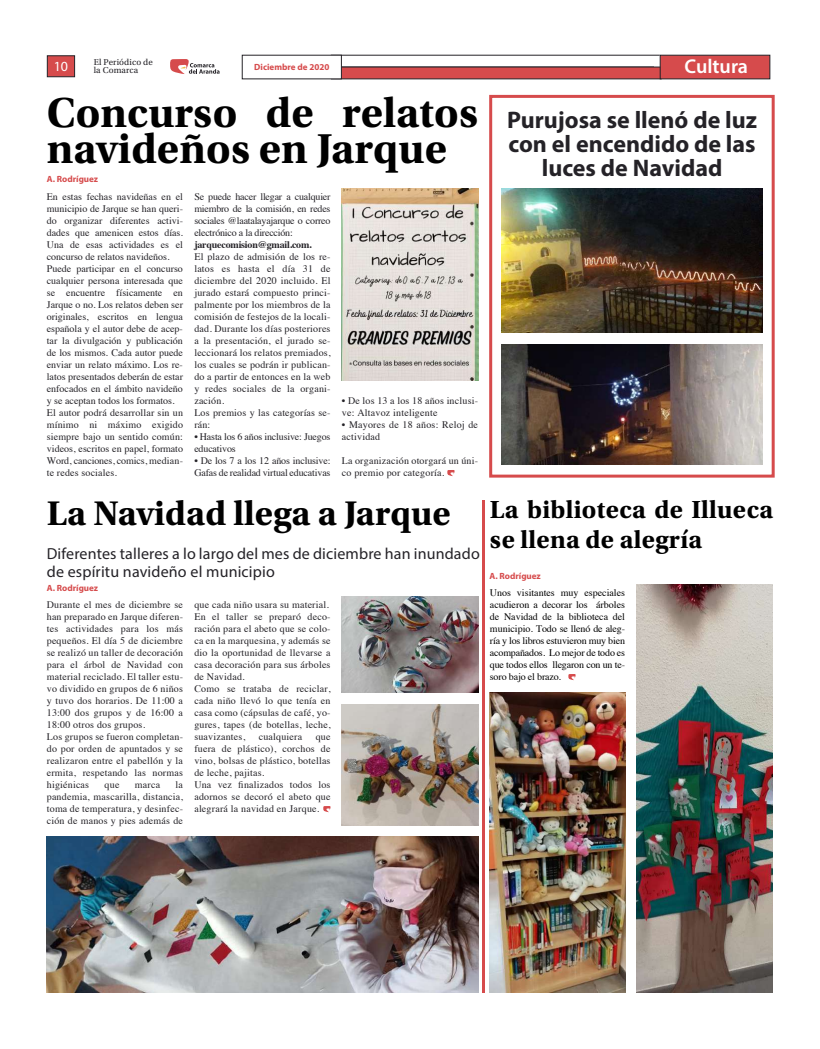
<style>
.page{position:relative;width:820px;height:1049px;background:#fff}
.page>*{position:absolute;margin:0;border:0;box-sizing:border-box;transform-origin:0 0}
.t1{font:700 44px/36px "Utopia Std";color:#000}
.t2{font:700 36px "Utopia Std";color:#000}
.t3{font:700 26px "Utopia Std";letter-spacing:.01em;color:#000}
.t4{font:700 24px/24px "Myriad Pro";color:#242227;text-align:center}
.t5{font:600 20px "Myriad Pro";color:#fff}
.t6{font:16px/18px "Myriad Pro";letter-spacing:.01em;color:#242227}
.t7{font:14px "Myriad Pro";color:#fff}
.t8{font:10px/12px "Times";letter-spacing:.02em;color:#242227}
.t9{font:10px/12px "Times";color:#242227}
.t10{font:10px/12px "Times";letter-spacing:-.015em;color:#000;text-align:justify}
.t11{font:10px/12px "Times";letter-spacing:-.015em;color:#242227}
.t12{font:700 10px "Times";letter-spacing:-.02em;color:#242227}
.t13{font:700 9px "Myriad Pro";color:#d64b4c}
.t14{font:9px "Utopia Std";letter-spacing:.01em;color:#242227}
</style>
<div class="page">
<svg style="left:170px;top:59px;width:49px;height:15px"></svg>
<hr style="left:331px;top:55px;width:328px;height:1px;background:#242227">
<div style="left:331px;top:67px;width:330px;height:12px;background:#d64b4c"></div>
<div style="left:47px;top:55px;width:28px;height:22px;background:#d64b4c;border:1px solid #242227"></div>
<div style="left:659px;top:55px;width:111px;height:24px;background:#d64b4c;border:1px solid #242227"></div>
<div style="left:242px;top:55px;width:100px;height:24px;background:#fff"></div>
<div style="left:489px;top:95px;width:285px;height:383px;border:3px solid #d64b4c"></div>
<img style="left:47px;top:836px;width:431px;height:156px">
<img style="left:489px;top:692px;width:136px;height:300px">
<img style="left:636px;top:584px;width:136px;height:408px">
<img style="left:342px;top:188px;width:136px;height:192px">
<img style="left:501px;top:188px;width:261px;height:144px">
<img style="left:501px;top:344px;width:261px;height:120px">
<img style="left:342px;top:705px;width:136px;height:120px">
<img style="left:342px;top:596px;width:136px;height:96px">
<hr style="left:482px;top:500px;width:3px;height:492px;background:#d64b4c">
<svg style="left:323px;top:806px;width:7px;height:6px"></svg>
<svg style="left:568px;top:674px;width:7px;height:6px"></svg>
<svg style="left:447px;top:470px;width:7px;height:6px"></svg>
<p class="t14" style="left:94px;top:59px;width:61px">El Periódico de</p>
<h3 class="t7" style="left:54px;top:60px;width:16px">10</h3>
<p class="t14" style="left:94px;top:67px;width:46px">la Comarca</p>
<p class="t13" style="left:254px;top:63px;width:76px">Diciembre de 2020</p>
<h3 class="t5" style="left:684px;top:58px;width:65px">Cultura</h3>
<h1 class="t1" style="left:47px;top:99px;width:432px">Concurso de relatos navideños en Jarque</h1>
<p class="t13" style="left:47px;top:176px;width:53px">A. Rodríguez</p>
<p class="t9" style="left:47px;top:192px;width:138px">En estas fechas navideñas en el municipio de Jarque se han queri&shy;do organizar diferentes activi&shy;dades que amenicen estos días.<br>Una de esas actividades es el concurso de relatos navideños.<br>Puede participar en el concurso cualquier persona interesada que se encuentre físicamente en<br>Jarque o no. Los relatos deben ser originales, escritos en lengua española y el autor debe de acep&shy;tar la divulgación y publicación de los mismos. Cada autor puede enviar un relato máximo. Los re&shy;latos presentados deberán de estar enfocados en el ámbito navideño y se aceptan todos los formatos.<br>El autor podrá desarrollar sin un mínimo ni máximo exigido siempre bajo un sentido común: videos, escritos en papel, formato<br>Word, canciones, comics, median&shy;te redes sociales.</p>
<p class="t8" style="left:194px;top:192px;width:138px;text-align:justify">Se puede hacer llegar a cualquier miembro de la comisión, en redes sociales @laatalayajarque o correo electrónico a la dirección:</p>
<p class="t12" style="left:194px;top:241px;width:119px">jarquecomision@gmail.com.</p>
<p class="t8" style="left:194px;top:252px;width:138px">El plazo de admisión de los re&shy;latos es hasta el día 31 de diciembre del 2020 incluido. El jurado estará compuesto princi&shy;palmente por los miembros de la comisión de festejos de la locali&shy;dad. Durante los días posteriores a la presentación, el jurado se&shy;leccionará los relatos premiados, los cuales se podrán ir publican&shy;do a partir de entonces en la web y redes sociales de la organi&shy;zación.<br>Los premios y las categorías se&shy;rán:</p>
<p class="t11" style="left:194px;top:432px;width:138px">• Hasta los 6 años inclusive: Juegos educativos</p>
<p class="t11" style="left:194px;top:456px;width:138px">• De los 7 a los 12 años inclusive:<br>Gafas de realidad virtual educativas</p>
<p class="t8" style="left:342px;top:396px;width:138px">• De los 13 a los 18 años inclusi&shy;ve: Altavoz inteligente</p>
<p class="t8" style="left:342px;top:420px;width:138px">• Mayores de 18 años: Reloj de actividad</p>
<p class="t8" style="left:342px;top:456px;width:138px">La organización otorgará un úni&shy;co premio por categoría.</p>
<h3 class="t4" style="left:507px;top:110px;width:251px">Purujosa se llenó de luz con el encendido de las luces de Navidad</h3>
<h2 class="t2" style="left:47px;top:499px;width:727px">La Navidad llega a Jarque <sup>La</sup> <sup>biblioteca</sup> <sup>de</sup> <sup>Illueca</sup></h2>
<h3 class="t3" style="left:489px;top:529px;width:214px">se llena de alegría</h3>
<h3 class="t6" style="left:47px;top:546px;width:434px">Diferentes talleres a lo largo del mes de diciembre han inundado de espíritu navideño el municipio</h3>
<p class="t13" style="left:489px;top:572px;width:53px">A. Rodríguez</p>
<p class="t13" style="left:47px;top:584px;width:53px">A. Rodríguez</p>
<p class="t8" style="left:47px;top:600px;width:138px">Durante el mes de diciembre se han preparado en Jarque diferen&shy;tes actividades para los más pequeños. El día 5 de diciembre se realizó un taller de decoración para el árbol de Navidad con material reciclado. El taller estu&shy;vo dividido en grupos de 6 niños y tuvo dos horarios. De 11:00 a<br>13:00 dos grupos y de 16:00 a<br>18:00 otros dos grupos.<br>Los grupos se fueron completan&shy;do por orden de apuntados y se realizaron entre el pabellón y la ermita, respetando las normas higiénicas</p>
<p class="t8" style="left:47px;top:780px;width:138px;text-align:justify;text-indent:129px">la pandemia, mascarilla, distancia, toma de temperatura, y desinfec&shy;ción de manos y pies además de</p>
<p class="t8" style="left:105px;top:780px;width:16px">que</p>
<p class="t8" style="left:135px;top:780px;width:27px">marca</p>
<p class="t8" style="left:194px;top:600px;width:138px">que cada niño usara su material.<br>En el taller se preparó deco&shy;ración para el abeto que se colo&shy;ca en la marquesina, y además se dio la oportunidad de llevarse a casa decoración para sus árboles de Navidad.<br>Como se trataba de reciclar, cada niño llevó lo que tenía en casa como (cápsulas de café, yo&shy;gures, tapes (de botellas, leche, suavizantes,</p>
<p class="t8" style="left:258px;top:732px;width:45px">cualquiera</p>
<p class="t8" style="left:194px;top:732px;width:138px;text-indent:121px">que fuera de plástico), corchos de vino, bolsas de plástico, botellas de leche, pajitas.<br>Una vez finalizados todos los adornos se decoró el abeto que alegrará la navidad en Jarque.</p>
<p class="t10" style="left:489px;top:588px;width:137px">Unos visitantes muy especiales acudieron a decorar los árboles de Navidad de la biblioteca del municipio. Todo se llenó de aleg&shy;ría y los libros estuvieron muy bien acompañados. Lo mejor de todo es que todos ellos llegaron con un te&shy;soro bajo el brazo.</p>
</div>
